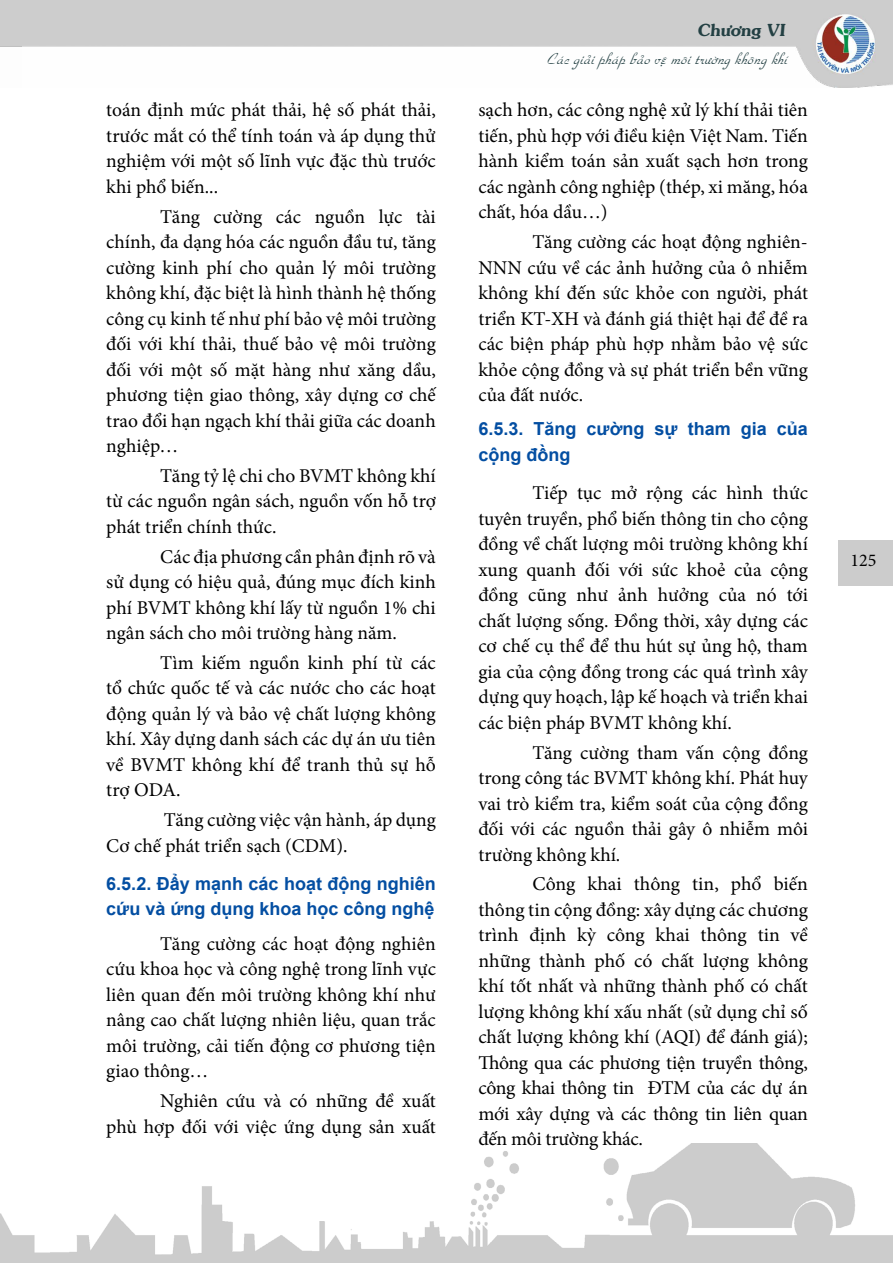
<style>
.page{position:relative;width:893px;height:1263px;background:#fff}
.page>*{position:absolute;margin:0;border:0;box-sizing:border-box;transform-origin:0 0}
.t1{font:19.5px/25.5px "Minion Pro";color:#000;text-align:justify}
.t2{font:700 18px/25.5px "Arial";color:#034ea2}
.t3{font:18px "Minion Pro";color:#000}
.t4{font:italic 16.5px "VNI Park";color:#234043}
.t5{font:16.5px "VNI Souvir Bold";color:#234043}
</style>
<div class="page">
<div style="left:838px;top:540px;width:55px;height:45px;background:#ccc"></div>
<img style="left:0;top:0;width:893px;height:87px">
<img style="left:0;top:1144px;width:893px;height:119px">
<p class="t1" style="left:106px;top:97px;width:331px">toán định mức phát thải, hệ số phát thải, trước mắt có thể tính toán và áp dụng thử nghiệm với một số lĩnh vực đặc thù trước khi phổ biến...</p>
<p class="t1" style="left:106px;top:204px;width:331px;text-indent:54px">Tăng cường các nguồn lực tài chính, đa dạng hóa các nguồn đầu tư, tăng cường kinh phí cho quản lý môi trường không khí, đặc biệt là hình thành hệ thống công cụ kinh tế như phí bảo vệ môi trường đối với khí thải, thuế bảo vệ môi trường đối với một số mặt hàng như xăng dầu, phương tiện giao thông, xây dựng cơ chế trao đổi hạn ngạch khí thải giữa các doanh nghiệp…</p>
<p class="t1" style="left:106px;top:463px;width:331px;text-indent:54px">Tăng tỷ lệ chi cho BVMT không khí từ các nguồn ngân sách, nguồn vốn hỗ trợ phát triển chính thức.</p>
<p class="t1" style="left:106px;top:544px;width:331px;text-indent:54px">Các địa phương cần phân định rõ và sử dụng có hiệu quả, đúng mục đích kinh phí BVMT không khí lấy từ nguồn 1% chi ngân sách cho môi trường hàng năm.</p>
<p class="t1" style="left:106px;top:650px;width:331px;text-indent:54px">Tìm kiếm nguồn kinh phí từ các tổ chức quốc tế và các nước cho các hoạt động quản lý và bảo vệ chất lượng không khí. Xây dựng danh sách các dự án ưu tiên về BVMT không khí để tranh thủ sự hỗ trợ ODA.</p>
<p class="t1" style="left:106px;top:807px;width:331px;text-indent:58px">Tăng cường việc vận hành, áp dụng<br>Cơ chế phát triển sạch (CDM).</p>
<p class="t2" style="left:106px;top:871px;width:331px">6.5.2. Đẩy mạnh các hoạt động nghiên cứu và ứng dụng khoa học công nghệ</p>
<p class="t1" style="left:106px;top:931px;width:331px;text-indent:54px">Tăng cường các hoạt động nghiên cứu khoa học và công nghệ trong lĩnh vực liên quan đến môi trường không khí như nâng cao chất lượng nhiên liệu, quan trắc môi trường, cải tiến động cơ phương tiện giao thông…</p>
<p class="t1" style="left:106px;top:1088px;width:331px;text-align:right">Nghiên cứu và có những đề xuất<br>phù hợp đối với việc ứng dụng sản xuất</p>
<p class="t5" style="left:697px;top:17px;width:91px">Chöông VI</p>
<p class="t4" style="left:547px;top:47px;width:245px">Caù cg iaû iphaùp baû oveämoâ itröôø ng khoâ ng khí</p>
<p class="t1" style="left:478px;top:97px;width:331px">sạch hơn, các công nghệ xử lý khí thải tiên tiến, phù hợp với điều kiện Việt Nam. Tiến hành kiểm toán sản xuất sạch hơn trong các ngành công nghiệp (thép, xi măng, hóa chất, hóa dầu…)</p>
<p class="t1" style="left:478px;top:229px;width:331px;text-indent:54px">Tăng cường các hoạt động nghiên-NNN cứu về các ảnh hưởng của ô nhiễm không khí đến sức khỏe con người, phát triển KT-XH và đánh giá thiệt hại để đề ra các biện pháp phù hợp nhằm bảo vệ sức khỏe cộng đồng và sự phát triển bền vững của đất nước.</p>
<p class="t2" style="left:478px;top:416px;width:331px">6.5.3. Tăng cường sự tham gia của cộng đồng</p>
<p class="t1" style="left:478px;top:480px;width:331px;text-indent:54px">Tiếp tục mở rộng các hình thức tuyên truyền, phổ biến thông tin cho cộng đồng về chất lượng môi trường không khí xung quanh đối với sức khoẻ của cộng đồng cũng như ảnh hưởng của nó tới chất lượng sống. Đồng thời, xây dựng các cơ chế cụ thể để thu hút sự ủng hộ, tham gia của cộng đồng trong các quá trình xây dựng quy hoạch, lập kế hoạch và triển khai các biện pháp BVMT không khí.</p>
<p class="t1" style="left:478px;top:740px;width:331px;text-indent:54px">Tăng cường tham vấn cộng đồng trong công tác BVMT không khí. Phát huy vai trò kiểm tra, kiểm soát của cộng đồng đối với các nguồn thải gây ô nhiễm môi trường không khí.</p>
<p class="t1" style="left:478px;top:871px;width:331px;text-indent:54px">Công khai thông tin, phổ biến thông tin cộng đồng: xây dựng các chương trình định kỳ công khai thông tin về những thành phố có chất lượng không khí tốt nhất và những thành phố có chất lượng không khí xấu nhất (sử dụng chỉ số chất lượng không khí (AQI) để đánh giá); Thông qua các phương tiện truyền thông, công khai thông tin ĐTM của các dự án mới xây dựng và các thông tin liên quan đến môi trường khác.</p>
<p class="t3" style="left:850px;top:548px;width:27px">125</p>
</div>
